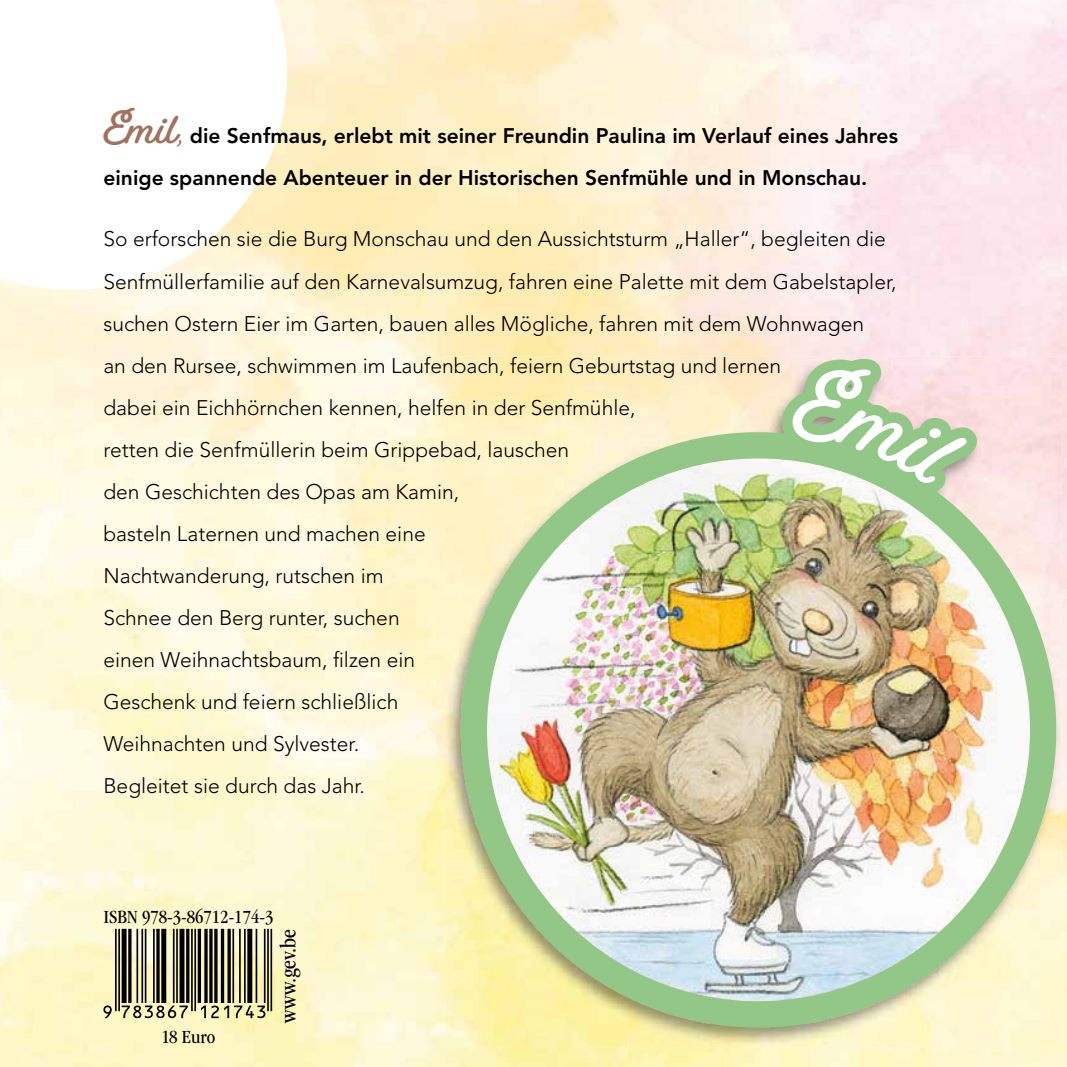
<style>
.page{position:relative;width:1067px;height:1067px;background:#fff}
.page>*{position:absolute;margin:0;border:0;box-sizing:border-box;transform-origin:0 0}
.t1{font:condensed 22.75px "ITC Garamond Std";color:#000}
.t2{font:300 21px/42px "Avenir LT Std";color:#000}
.t3{font:800 21px/42px "Avenir LT Std";color:#000}
.t4{font:condensed 19.25px "ITC Garamond Std";color:#000}
.s1{font-family:"Fairwater Script";font-weight:700;font-size:42px;color:#a27160}
.s2{font-family:"Fairwater Script";font-weight:700;color:#a27160}
</style>
<div class="page">
<img style="left:0;top:0;width:1067px;height:1067px">
<hr style="left:270px;top:928px;width:2px;height:83px;background:#000">
<hr style="left:267px;top:928px;width:2px;height:83px;background:#000">
<hr style="left:264px;top:928px;width:1px;height:75px;background:#000">
<hr style="left:256px;top:928px;width:1px;height:75px;background:#000">
<div style="left:247px;top:928px;width:5px;height:75px;background:#000"></div>
<hr style="left:244px;top:928px;width:2px;height:75px;background:#000">
<hr style="left:239px;top:928px;width:2px;height:75px;background:#000">
<hr style="left:232px;top:928px;width:2px;height:75px;background:#000">
<svg style="left:227px;top:928px;width:4px;height:75px"></svg>
<hr style="left:221px;top:928px;width:3px;height:75px;background:#000">
<hr style="left:214px;top:928px;width:3px;height:75px;background:#000">
<svg style="left:209px;top:928px;width:4px;height:75px"></svg>
<svg style="left:204px;top:928px;width:4px;height:75px"></svg>
<hr style="left:198px;top:928px;width:3px;height:75px;background:#000">
<hr style="left:194px;top:928px;width:2px;height:83px;background:#000">
<hr style="left:191px;top:928px;width:2px;height:83px;background:#000">
<hr style="left:186px;top:928px;width:3px;height:75px;background:#000">
<div style="left:179px;top:928px;width:5px;height:75px;background:#000"></div>
<hr style="left:176px;top:928px;width:2px;height:75px;background:#000">
<hr style="left:173px;top:928px;width:1px;height:75px;background:#000">
<div style="left:161px;top:928px;width:5px;height:75px;background:#000"></div>
<svg style="left:156px;top:928px;width:4px;height:75px"></svg>
<hr style="left:153px;top:928px;width:2px;height:75px;background:#000">
<hr style="left:145px;top:928px;width:1px;height:75px;background:#000">
<hr style="left:141px;top:928px;width:2px;height:75px;background:#000">
<hr style="left:136px;top:928px;width:2px;height:75px;background:#000">
<hr style="left:128px;top:928px;width:3px;height:75px;background:#000">
<div style="left:122px;top:928px;width:5px;height:75px;background:#000"></div>
<hr style="left:118px;top:928px;width:2px;height:83px;background:#000">
<hr style="left:115px;top:928px;width:2px;height:83px;background:#000">
<svg style="left:103px;top:1005px;width:162px;height:13px"></svg>
<svg style="left:0;top:0;width:287px;height:290px"></svg>
<img style="left:444px;top:356px;width:185px;height:188px">
<img style="left:629px;top:356px;width:432px;height:125px">
<img style="left:1056px;top:481px;width:5px;height:63px">
<img style="left:444px;top:544px;width:17px;height:63px">
<img style="left:1056px;top:544px;width:5px;height:63px">
<img style="left:444px;top:607px;width:61px;height:440px">
<img style="left:1001px;top:607px;width:60px;height:440px">
<img style="left:505px;top:1027px;width:62px;height:20px">
<img style="left:939px;top:1027px;width:62px;height:20px">
<img style="left:567px;top:1027px;width:62px;height:20px">
<img style="left:877px;top:1027px;width:62px;height:20px">
<img style="left:629px;top:1027px;width:248px;height:20px">
<img style="left:461px;top:432px;width:595px;height:595px">
<svg style="left:789px;top:358px;width:178px;height:132px"></svg>
<p class="t3" style="left:103px;top:114px;width:796px"><span class="s1">Emil</span><span class="s2">,</span> die Senfmaus, erlebt mit seiner Freundin Paulina im Verlauf eines Jahres einige spannende Abenteuer in der Historischen Senfmühle und in Monschau.</p>
<p class="t2" style="left:103px;top:218px;width:794px">So erforschen sie die Burg Monschau und den Aussichtsturm „Haller“, begleiten die Senfmüllerfamilie auf den Karnevalsumzug, fahren eine Palette mit dem Gabelstapler, suchen Ostern Eier im Garten, bauen alles Mögliche, fahren mit dem Wohnwagen<br>an den Rursee, schwimmen im Laufenbach, feiern Geburtstag und lernen<br>dabei ein Eichhörnchen kennen, helfen in der Senfmühle,<br>retten die Senfmüllerin beim Grippebad, lauschen<br>den Geschichten des Opas am Kamin,<br>basteln Laternen und machen eine<br>Nachtwanderung, rutschen im<br>Schnee den Berg runter, suchen<br>einen Weihnachtsbaum, filzen ein<br>Geschenk und feiern schließlich<br>Weihnachten und Sylvester.<br>Begleitet sie durch das Jahr.</p>
<p class="t4" style="left:103px;top:905px;width:171px">ISBN 978-3-86712-174-3</p>
<p class="t4" style="left:161px;top:1026px;width:55px">18 Euro</p>
<p class="t1" style="left:276px;top:1023px;width:95px;rotate:-90deg">www.gev.be</p>
</div>
